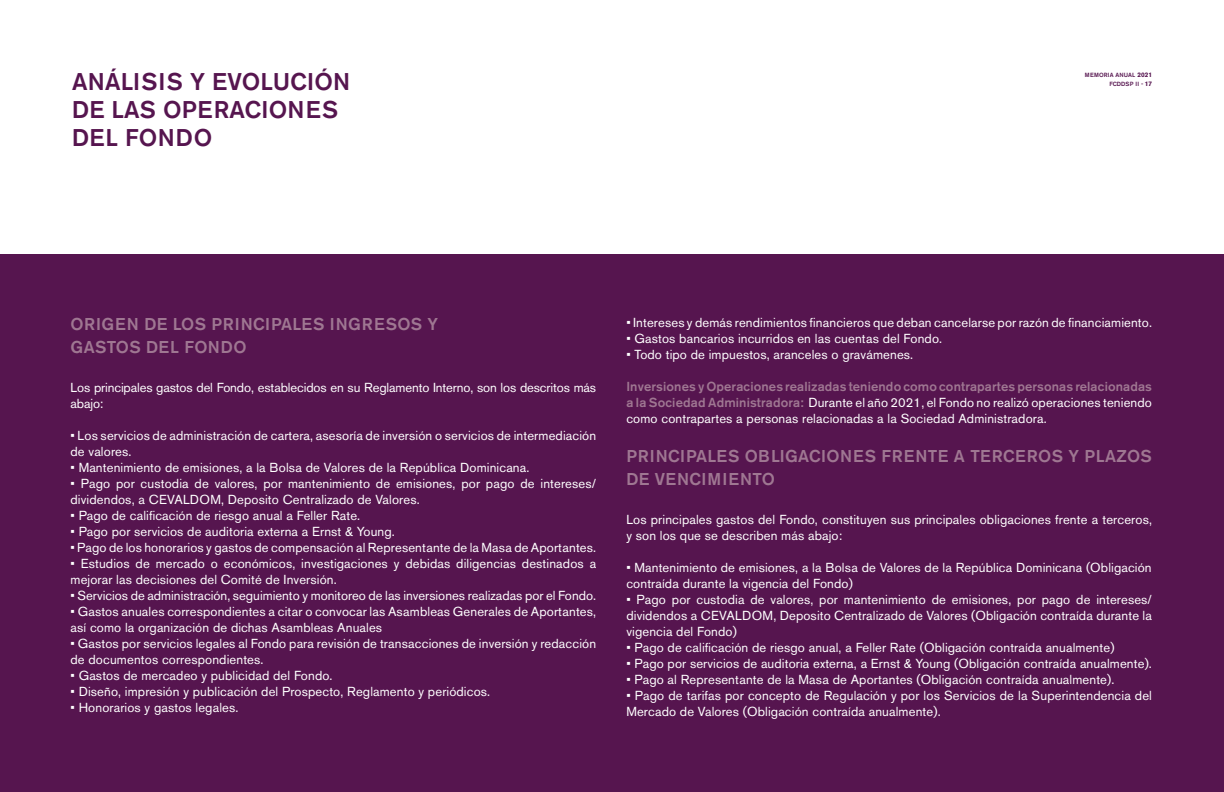
<style>
.page{position:relative;width:1224px;height:792px;background:#fff}
.page>*{position:absolute;margin:0;border:0;box-sizing:border-box;transform-origin:0 0}
.t1{font:500 24px "Akzidenz Grotesk Pro";letter-spacing:.01em;color:#56154f}
.t2{font:500 17px/23px "Akzidenz Grotesk Pro";letter-spacing:.02em;color:#9f7792}
.t3{font:13px/16px "Akzidenz Grotesk Pro";letter-spacing:.01em;color:#fff}
.t4{font:13px/16px "Akzidenz Grotesk Pro";letter-spacing:-.01em;color:#fff}
.t5{font:500 6px "Akzidenz Grotesk Pro";letter-spacing:.01em;color:#56154f}
.s1{font-weight:700;font-size:6.5px}
.s2{font-weight:500;color:#9f7792}
</style>
<div class="page">
<div style="left:0;top:255px;width:1224px;height:537px;background:#56154f"></div>
<p class="t1" style="left:72px;top:66px;width:280px">ANÁLISIS Y EVOLUCIÓN</p>
<p class="t1" style="left:72px;top:94px;width:268px">DE LAS OPERACIONES</p>
<p class="t1" style="left:72px;top:122px;width:142px">DEL FONDO</p>
<p class="t5" style="left:1085px;top:71px;width:69px">MEMORIA ANUAL <span class="s1">2021</span></p>
<p class="t5" style="left:1109px;top:80px;width:44px">FCDDSP II - <span class="s1">17</span></p>
<p class="t2" style="left:71px;top:312px;width:369px">ORIGEN DE LOS PRINCIPALES INGRESOS Y</p>
<p class="t2" style="left:71px;top:335px;width:178px">GASTOS DEL FONDO</p>
<p class="t4" style="left:71px;top:379px;width:527px">Los principales gastos del Fondo, establecidos en su Reglamento Interno, son los descritos más abajo:</p>
<p class="t3" style="left:71px;top:427px;width:527px">• Los servicios de administración de cartera, asesoría de inversión o servicios de intermediación de valores.</p>
<p class="t3" style="left:71px;top:459px;width:460px">• Mantenimiento de emisiones, a la Bolsa de Valores de la República Dominicana.</p>
<p class="t3" style="left:71px;top:475px;width:527px">• Pago por custodia de valores, por mantenimiento de emisiones, por pago de intereses/ dividendos, a CEVALDOM, Deposito Centralizado de Valores.</p>
<p class="t3" style="left:71px;top:507px;width:291px">• Pago de calificación de riesgo anual a Feller Rate.</p>
<p class="t3" style="left:71px;top:523px;width:326px">• Pago por servicios de auditoria externa a Ernst &amp; Young.</p>
<p class="t3" style="left:71px;top:539px;width:527px">• Pago de los honorarios y gastos de compensación al Representante de la Masa de Aportantes.</p>
<p class="t3" style="left:71px;top:555px;width:527px">• Estudios de mercado o económicos, investigaciones y debidas diligencias destinados a mejorar las decisiones del Comité de Inversión.</p>
<p class="t3" style="left:71px;top:587px;width:527px">• Servicios de administración, seguimiento y monitoreo de las inversiones realizadas por el Fondo.</p>
<p class="t3" style="left:71px;top:603px;width:527px">• Gastos anuales correspondientes a citar o convocar las Asambleas Generales de Aportantes,</p>
<p class="t3" style="left:71px;top:619px;width:313px">así como la organización de dichas Asambleas Anuales</p>
<p class="t3" style="left:71px;top:635px;width:527px">• Gastos por servicios legales al Fondo para revisión de transacciones de inversión y redacción de documentos correspondientes.</p>
<p class="t3" style="left:71px;top:667px;width:264px">• Gastos de mercadeo y publicidad del Fondo.</p>
<p class="t3" style="left:71px;top:683px;width:421px">• Diseño, impresión y publicación del Prospecto, Reglamento y periódicos.</p>
<p class="t3" style="left:71px;top:699px;width:169px">• Honorarios y gastos legales.</p>
<p class="t3" style="left:626px;top:314px;width:527px">• Intereses y demás rendimientos financieros que deban cancelarse por razón de financiamiento.</p>
<p class="t3" style="left:626px;top:330px;width:317px">• Gastos bancarios incurridos en las cuentas del Fondo.</p>
<p class="t3" style="left:626px;top:346px;width:288px">• Todo tipo de impuestos, aranceles o gravámenes.</p>
<p class="t3" style="left:626px;top:378px;width:527px;text-align:justify"><span class="s2">Inversiones y Operaciones realizadas teniendo como contrapartes personas relacionadas a la Sociedad Administradora:</span> Durante el año 2021, el Fondo no realizó operaciones teniendo como contrapartes a personas relacionadas a la Sociedad Administradora.</p>
<p class="t2" style="left:626px;top:444px;width:527px">PRINCIPALES OBLIGACIONES FRENTE A TERCEROS Y PLAZOS<br>DE VENCIMIENTO</p>
<p class="t3" style="left:626px;top:511px;width:527px">Los principales gastos del Fondo, constituyen sus principales obligaciones frente a terceros, y son los que se describen más abajo:</p>
<p class="t3" style="left:626px;top:559px;width:527px">• Mantenimiento de emisiones, a la Bolsa de Valores de la República Dominicana (Obligación</p>
<p class="t3" style="left:626px;top:575px;width:228px">contraída durante la vigencia del Fondo)</p>
<p class="t3" style="left:626px;top:591px;width:527px;text-align:justify">• Pago por custodia de valores, por mantenimiento de emisiones, por pago de intereses/ dividendos a CEVALDOM, Deposito Centralizado de Valores (Obligación contraída durante la vigencia del Fondo)</p>
<p class="t3" style="left:626px;top:639px;width:490px">• Pago de calificación de riesgo anual, a Feller Rate (Obligación contraída anualmente)</p>
<p class="t3" style="left:626px;top:655px;width:527px">• Pago por servicios de auditoria externa, a Ernst &amp; Young (Obligación contraída anualmente).</p>
<p class="t3" style="left:626px;top:671px;width:490px">• Pago al Representante de la Masa de Aportantes (Obligación contraída anualmente).</p>
<p class="t3" style="left:626px;top:687px;width:527px">• Pago de tarifas por concepto de Regulación y por los Servicios de la Superintendencia del<br>Mercado de Valores (Obligación contraída anualmente).</p>
</div>
